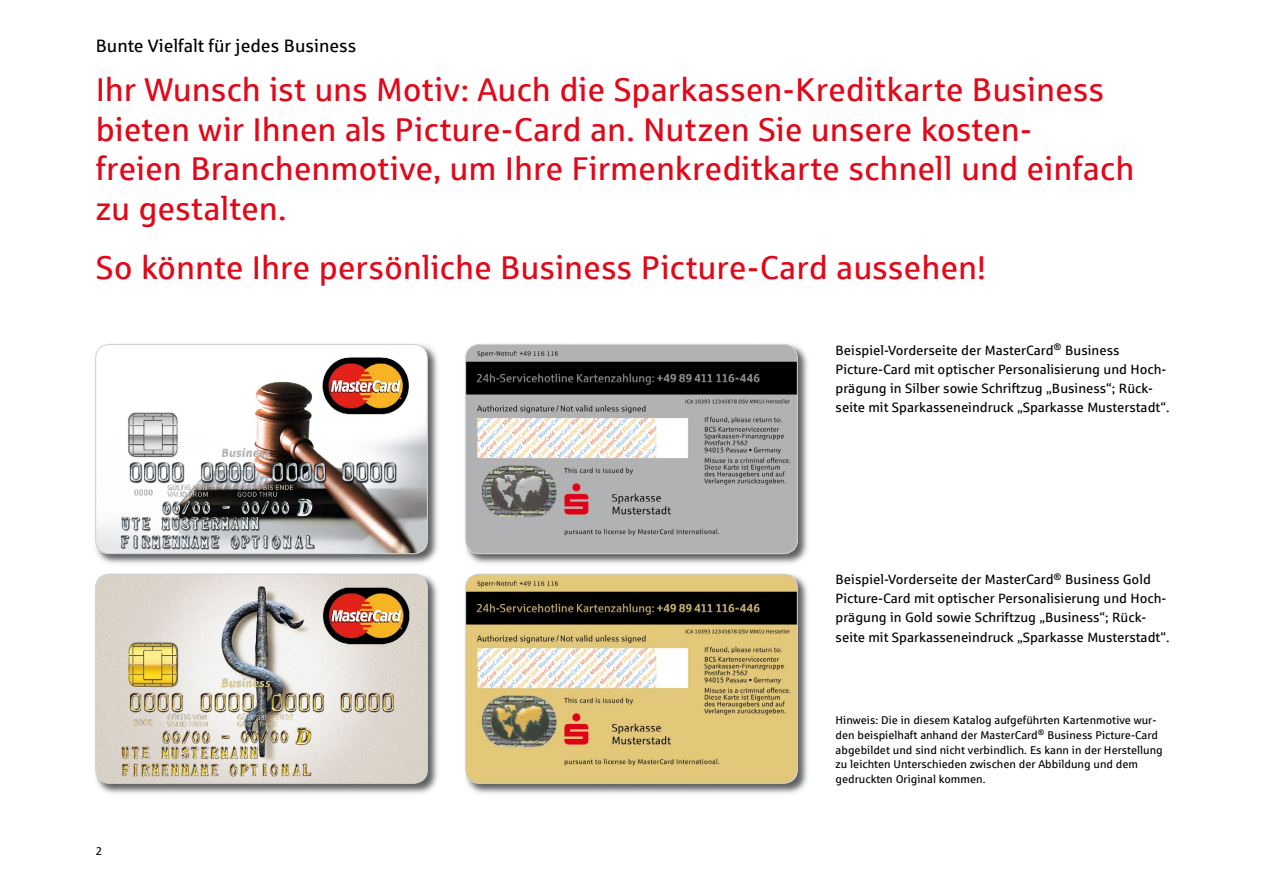
<style>
.page{position:relative;width:1263px;height:893px;background:#fff}
.page>*{position:absolute;margin:0;border:0;box-sizing:border-box;transform-origin:0 0}
.Titel_rot{font:33px/39.6px "Sparkasse Rg";letter-spacing:-.005em;color:#e1081a}
.Fließtext{font:18px "Sparkasse Rg";color:#000}
.Fließtext-2{font:13.5px/19.2px "Sparkasse Rg";color:#000}
.BU___Kolumnentitel{font:11.25px/14.9px "Sparkasse Rg";color:#000}
.Paginierung{font:11.25px "Sparkasse Rg";color:#000}
</style>
<div class="page">
<img style="left:465px;top:346px;width:343px;height:228px">
<img style="left:465px;top:576px;width:343px;height:218px">
<img style="left:95px;top:346px;width:343px;height:228px">
<img style="left:95px;top:576px;width:343px;height:218px">
<img style="left:96px;top:344px;width:331px;height:210px">
<div style="left:95px;top:344px;width:333px;height:210px;border:1px solid #d0d1d2;border-radius:14px"></div>
<img style="left:96px;top:574px;width:331px;height:209px">
<div style="left:95px;top:574px;width:333px;height:209px;border:1px solid #d0d1d2;border-radius:14px"></div>
<img style="left:466px;top:344px;width:331px;height:210px">
<div style="left:465px;top:344px;width:332px;height:210px;border:1px solid #d0d1d2;border-radius:14px"></div>
<img style="left:466px;top:574px;width:331px;height:209px">
<div style="left:465px;top:574px;width:332px;height:209px;border:1px solid #d0d1d2;border-radius:14px"></div>
<p class="Fließtext" style="left:96px;top:34px;width:262px">Bunte Vielfalt für jedes Business</p>
<p class="Titel_rot" style="left:96px;top:69px;width:1040px">Ihr Wunsch ist uns Motiv: Auch die Sparkassen-Kreditkarte Business bieten wir Ihnen als Picture-Card an. Nutzen Sie unsere kosten-<br>freien Branchenmotive, um Ihre Firmenkreditkarte schnell und einfach zu gestalten.</p>
<p class="Titel_rot" style="left:96px;top:247px;width:892px">So könnte Ihre persönliche Business Picture-Card aussehen!</p>
<p class="Fließtext-2" style="left:836px;top:340px;width:335px">Beispiel-Vorderseite der MasterCard<sup>®</sup> Business Picture-Card mit optischer Personalisierung und Hoch&shy;prägung in Silber sowie Schriftzug „Business“; Rück&shy;seite mit Sparkasseneindruck „Sparkasse Musterstadt“.</p>
<p class="Fließtext-2" style="left:836px;top:569px;width:335px">Beispiel-Vorderseite der MasterCard<sup>®</sup> Business Gold Picture-Card mit optischer Personalisierung und Hoch&shy;prägung in Gold sowie Schriftzug „Business“; Rück&shy;seite mit Sparkasseneindruck „Sparkasse Musterstadt“.</p>
<p class="Paginierung" style="left:96px;top:844px;width:8px">2</p>
<p class="BU___Kolumnentitel" style="left:836px;top:712px;width:329px">Hinweis: Die in diesem Katalog aufgeführten Kartenmotive wur&shy;den beispielhaft anhand der MasterCard<sup>®</sup> Business Picture-Card abgebildet und sind nicht verbindlich. Es kann in der Herstellung zu leichten Unterschieden zwischen der Abbildung und dem gedruckten Original kommen.</p>
</div>
